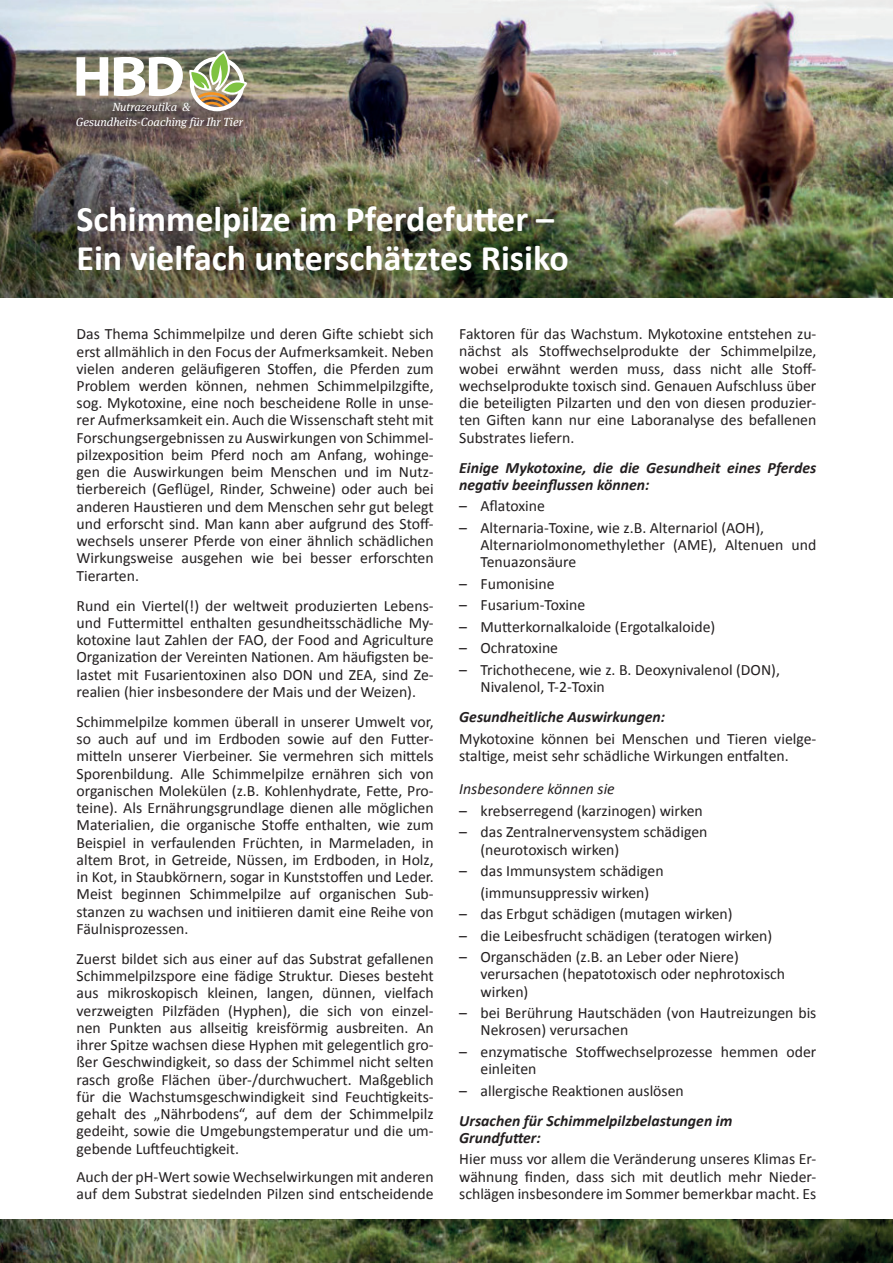
<style>
.page{position:relative;width:893px;height:1263px;background:#fff}
.page>*{position:absolute;margin:0;border:0;box-sizing:border-box;transform-origin:0 0}
.t1{font:700 36px/39px "Calibri";color:#fff}
.t2{font:15.75px/17.2px "Calibri";color:#231f20}
.t3{font:italic 700 15.75px/17.2px "Calibri";color:#231f20}
.t4{font:italic 15.75px "Calibri";color:#231f20}
.t5{font:italic 11.85px/14.7px "Meta Serif Pro";color:#fff}
</style>
<div class="page">
<img style="left:0;top:0;width:893px;height:297px">
<img style="left:0;top:1220px;width:893px;height:43px">
<svg style="left:77px;top:57px;width:31px;height:39px"></svg>
<svg style="left:114px;top:57px;width:69px;height:39px"></svg>
<svg style="left:189px;top:51px;width:58px;height:60px"></svg>
<p class="t5" style="left:76px;top:100px;width:169px;text-indent:37px">Nutrazeutika &amp;<br>Gesundheits-Coaching für Ihr Tier</p>
<h1 class="t1" style="left:77px;top:198px;width:494px">Schimmelpilze im Pferdefu琀琀er –<br>Ein vielfach unterschätztes Risiko</h1>
<p class="t2" style="left:77px;top:325px;width:359px;text-align:justify">Das Thema Schimmelpilze und deren Gi昀琀e schiebt sich erst allmählich in den Focus der Aufmerksamkeit. Neben vielen anderen geläu昀椀geren Sto昀昀en, die Pferden zum Problem werden können, nehmen Schimmelpilzgi昀琀e, sog. Mykotoxine, eine noch bescheidene Rolle in unse&shy;rer Aufmerksamkeit ein. Auch die Wissenscha昀琀 steht mit Forschungsergebnissen zu Auswirkungen von Schimmel&shy;pilzexposi琀椀on beim Pferd noch am Anfang, wohinge&shy;gen die Auswirkungen beim Menschen und im Nutz-琀椀erbereich (Ge昀氀ügel, Rinder, Schweine) oder auch bei anderen Haus琀椀eren und dem Menschen sehr gut belegt und erforscht sind. Man kann aber aufgrund des Sto昀昀&shy;wechsels unserer Pferde von einer ähnlich schädlichen Wirkungsweise ausgehen wie bei besser erforschten Tierarten.</p>
<p class="t2" style="left:77px;top:596px;width:359px;text-align:justify">Rund ein Viertel(!) der weltweit produzierten Lebens&shy;und Fu琀琀ermi琀琀el enthalten gesundheitsschädliche My&shy;kotoxine laut Zahlen der FAO, der Food and Agriculture Organiza琀椀on der Vereinten Na琀椀onen. Am häu昀椀gsten be&shy;lastet mit Fusarientoxinen also DON und ZEA, sind Ze&shy;realien (hier insbesondere der Mais und der Weizen).</p>
<p class="t2" style="left:77px;top:713px;width:359px;text-align:justify">Schimmelpilze kommen überall in unserer Umwelt vor, so auch auf und im Erdboden sowie auf den Fu琀琀er&shy;mi琀琀eln unserer Vierbeiner. Sie vermehren sich mi琀琀els Sporenbildung. Alle Schimmelpilze ernähren sich von organischen Molekülen (z.B. Kohlenhydrate, Fe琀琀e, Pro&shy;teine). Als Ernährungsgrundlage dienen alle möglichen Materialien, die organische Sto昀昀e enthalten, wie zum Beispiel in verfaulenden Früchten, in Marmeladen, in altem Brot, in Getreide, Nüssen, im Erdboden, in Holz, in Kot, in Staubkörnern, sogar in Kunststo昀昀en und Leder.<br>Meist beginnen Schimmelpilze auf organischen Sub&shy;stanzen zu wachsen und ini琀椀ieren damit eine Reihe von Fäulnisprozessen.</p>
<p class="t2" style="left:77px;top:950px;width:359px;text-align:justify">Zuerst bildet sich aus einer auf das Substrat gefallenen Schimmelpilzspore eine fädige Struktur. Dieses besteht aus mikroskopisch kleinen, langen, dünnen, vielfach verzweigten Pilzfäden (Hyphen), die sich von einzel&shy;nen Punkten aus allsei琀椀g kreisförmig ausbreiten. An ihrer Spitze wachsen diese Hyphen mit gelegentlich gro&shy;ßer Geschwindigkeit, so dass der Schimmel nicht selten rasch große Flächen über-/durchwuchert. Maßgeblich für die Wachstumsgeschwindigkeit sind Feuch琀椀gkeits&shy;gehalt des „Nährbodens“, auf dem der Schimmelpilz gedeiht, sowie die Umgebungstemperatur und die um&shy;gebende Lu昀琀feuch琀椀gkeit.</p>
<p class="t2" style="left:77px;top:1167px;width:359px">Auch der pH-Wert sowie Wechselwirkungen mit anderen auf dem Substrat siedelnden Pilzen sind entscheidende</p>
<p class="t2" style="left:459px;top:325px;width:359px;text-align:justify">Faktoren für das Wachstum. Mykotoxine entstehen zu&shy;nächst als Sto昀昀wechselprodukte der Schimmelpilze, wobei erwähnt werden muss, dass nicht alle Sto昀昀&shy;wechselprodukte toxisch sind. Genauen Aufschluss über die beteiligten Pilzarten und den von diesen produzier&shy;ten Gi昀琀en kann nur eine Laboranalyse des befallenen Substrates liefern.</p>
<p class="t3" style="left:459px;top:460px;width:359px">Einige Mykotoxine, die die Gesundheit eines Pferdes nega琀椀v beein昀氀ussen können:</p>
<p class="t2" style="left:459px;top:497px;width:87px">– A昀氀atoxine</p>
<p class="t2" style="left:480px;top:518px;width:337px;text-indent:-21px">– Alternaria-Toxine, wie z.B. Alternariol (AOH),<br>Alternariolmonomethylether (AME), Altenuen und<br>Tenuazonsäure</p>
<p class="t2" style="left:459px;top:574px;width:97px">– Fumonisine</p>
<p class="t2" style="left:459px;top:596px;width:128px">– Fusarium-Toxine</p>
<p class="t2" style="left:459px;top:617px;width:258px">– Mu琀琀erkornalkaloide (Ergotalkaloide)</p>
<p class="t2" style="left:459px;top:639px;width:100px">– Ochratoxine</p>
<p class="t2" style="left:480px;top:660px;width:301px;text-indent:-21px">– Trichothecene, wie z. B. Deoxynivalenol (DON),<br>Nivalenol, T-2-Toxin</p>
<p class="t3" style="left:459px;top:708px;width:207px">Gesundheitliche Auswirkungen:</p>
<p class="t2" style="left:459px;top:729px;width:359px">Mykotoxine können bei Menschen und Tieren vielge&shy;stal琀椀ge, meist sehr schädliche Wirkungen en琀昀alten.</p>
<p class="t4" style="left:459px;top:783px;width:157px">Insbesondere können sie</p>
<p class="t2" style="left:459px;top:801px;width:245px">– krebserregend (karzinogen) wirken</p>
<p class="t2" style="left:480px;top:823px;width:228px;text-indent:-21px">– das Zentralnervensystem schädigen (neurotoxisch wirken)</p>
<p class="t2" style="left:459px;top:860px;width:206px;line-height:21.5px;text-align:center">– das Immunsystem schädigen (immunsuppressiv wirken)</p>
<p class="t2" style="left:459px;top:905px;width:275px">– das Erbgut schädigen (mutagen wirken)</p>
<p class="t2" style="left:459px;top:926px;width:315px">– die Leibesfrucht schädigen (teratogen wirken)</p>
<p class="t2" style="left:480px;top:948px;width:306px;text-indent:-21px">– Organschäden (z.B. an Leber oder Niere) verursachen (hepatotoxisch oder nephrotoxisch wirken)</p>
<p class="t2" style="left:480px;top:1004px;width:337px;text-indent:-21px">– bei Berührung Hautschäden (von Hautreizungen bis<br>Nekrosen) verursachen</p>
<p class="t2" style="left:480px;top:1042px;width:337px;text-indent:-21px">– enzyma琀椀sche Sto昀昀wechselprozesse hemmen oder einleiten</p>
<p class="t2" style="left:459px;top:1081px;width:226px">– allergische Reak琀椀onen auslösen</p>
<p class="t3" style="left:459px;top:1111px;width:275px">Ursachen für Schimmelpilzbelastungen im<br>Grundfu琀琀er:</p>
<p class="t2" style="left:459px;top:1150px;width:359px;text-align:justify">Hier muss vor allem die Veränderung unseres Klimas Er&shy;wähnung 昀椀nden, dass sich mit deutlich mehr Nieder&shy;schlägen insbesondere im Sommer bemerkbar macht. Es</p>
</div>
